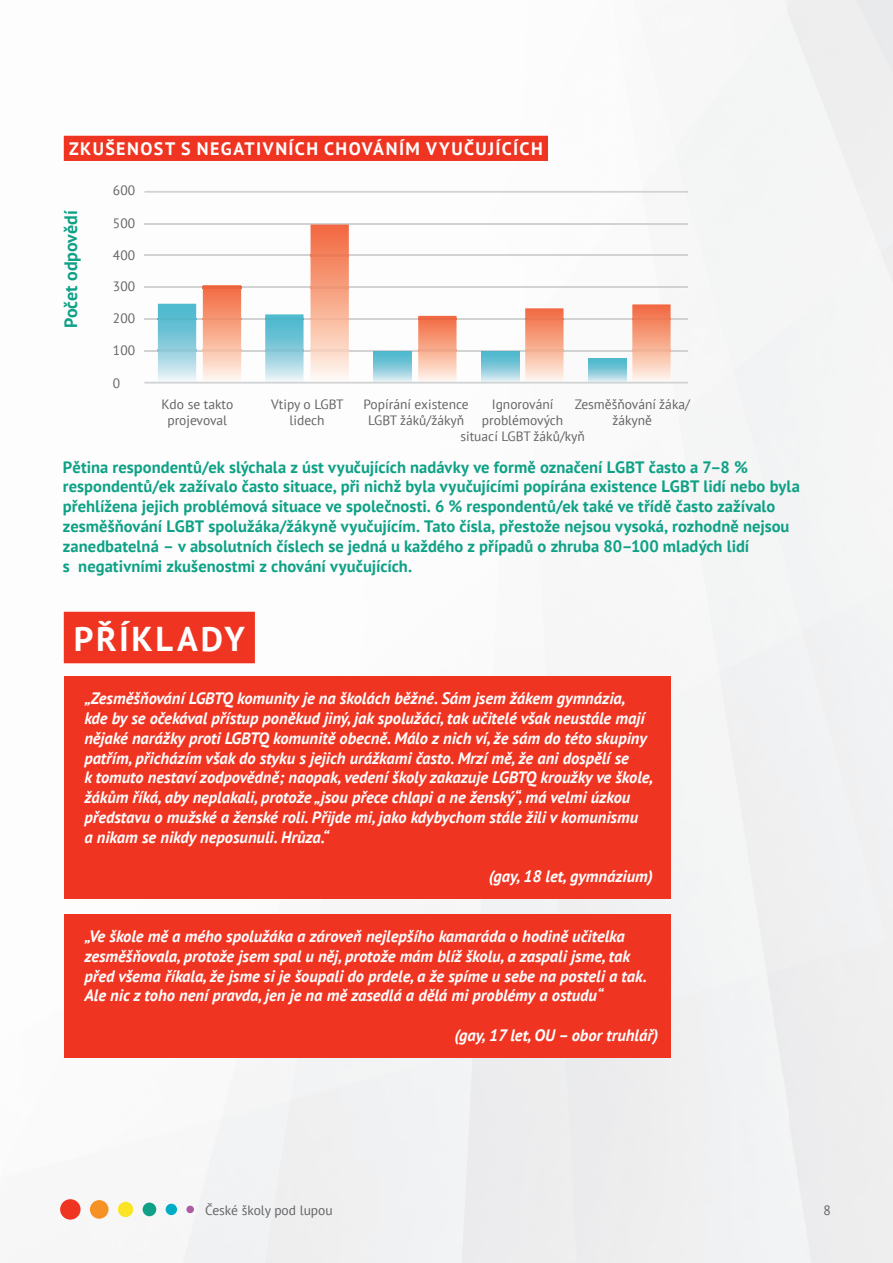
<style>
.page{position:relative;width:893px;height:1263px;background:#fff}
.page>*{position:absolute;margin:0;border:0;box-sizing:border-box;transform-origin:0 0}
.t1{font:700 34.35px "PT Sans";letter-spacing:.08em;color:#fff}
.t2{font:700 18px "PT Sans";letter-spacing:.08em;color:#fff}
.t3{font:700 18px "PT Sans";color:#0ea186}
.t4{font:italic 700 16.5px/19.8px "PT Sans";color:#fff}
.t5{font:700 16.5px/19.8px "PT Sans";color:#0ea186}
.t6{font:13.5px/16.2px "PT Sans";color:#636366;text-align:center}
</style>
<div class="page">
<img style="left:60px;top:0;width:833px;height:1263px">
<div style="left:90px;top:1200px;width:19px;height:19px;background:#f69225;border-radius:50%"></div>
<div style="left:118px;top:1202px;width:15px;height:15px;background:#fbe423;border-radius:50%"></div>
<div style="left:143px;top:1202px;width:13px;height:14px;background:#0ea186;border-radius:50%"></div>
<div style="left:186px;top:1205px;width:8px;height:8px;background:#ad5da5;border-radius:50%"></div>
<div style="left:60px;top:1199px;width:21px;height:20px;background:#ef3522;border-radius:50%"></div>
<div style="left:166px;top:1204px;width:11px;height:11px;background:#00adc6;border-radius:50%"></div>
<hr style="left:144px;top:350px;width:544px;height:2px;background:#d1d2d4">
<hr style="left:144px;top:318px;width:544px;height:2px;background:#d1d2d4">
<hr style="left:144px;top:286px;width:544px;height:2px;background:#d1d2d4">
<hr style="left:144px;top:254px;width:544px;height:2px;background:#d1d2d4">
<hr style="left:144px;top:223px;width:544px;height:1px;background:#d1d2d4">
<hr style="left:144px;top:191px;width:544px;height:2px;background:#d1d2d4">
<div style="left:64px;top:136px;width:484px;height:25px;background:#ef3522"></div>
<img style="left:158px;top:304px;width:38px;height:78px">
<hr style="left:158px;top:350px;width:38px;height:2px;background:#8fc8d7">
<hr style="left:158px;top:318px;width:38px;height:2px;background:#56b6c9">
<img style="left:203px;top:285px;width:38px;height:97px">
<hr style="left:203px;top:350px;width:38px;height:2px;background:#f2bfa8">
<hr style="left:203px;top:318px;width:38px;height:2px;background:#ed906f">
<hr style="left:203px;top:286px;width:38px;height:2px;background:#e9643f">
<img style="left:265px;top:314px;width:39px;height:68px">
<hr style="left:265px;top:350px;width:39px;height:2px;background:#84c4d4">
<hr style="left:265px;top:318px;width:39px;height:2px;background:#4fb4c8">
<img style="left:373px;top:352px;width:39px;height:30px">
<hr style="left:373px;top:351px;width:39px;height:1px;background:#4eb4c8">
<img style="left:418px;top:316px;width:38px;height:66px">
<hr style="left:418px;top:350px;width:38px;height:2px;background:#efa88b">
<hr style="left:418px;top:318px;width:38px;height:2px;background:#e96742">
<img style="left:481px;top:352px;width:39px;height:30px">
<hr style="left:481px;top:351px;width:39px;height:1px;background:#4eb4c8">
<img style="left:525px;top:308px;width:38px;height:74px">
<hr style="left:525px;top:350px;width:38px;height:2px;background:#f0b094">
<hr style="left:525px;top:318px;width:38px;height:2px;background:#ea7651">
<img style="left:588px;top:359px;width:39px;height:23px">
<img style="left:632px;top:304px;width:39px;height:78px">
<hr style="left:632px;top:350px;width:39px;height:2px;background:#f1b398">
<hr style="left:632px;top:318px;width:39px;height:2px;background:#eb7b56">
<img style="left:311px;top:225px;width:38px;height:157px">
<hr style="left:311px;top:350px;width:38px;height:2px;background:#f3d1c1">
<hr style="left:311px;top:318px;width:38px;height:2px;background:#f1b49a">
<hr style="left:311px;top:286px;width:38px;height:2px;background:#ee9777">
<hr style="left:311px;top:254px;width:38px;height:2px;background:#ec7c59">
<div style="left:64px;top:676px;width:607px;height:222px;background:#ef3522"></div>
<div style="left:64px;top:914px;width:607px;height:143px;background:#ef3522"></div>
<div style="left:64px;top:612px;width:191px;height:51px;background:#ef3522"></div>
<hr style="left:144px;top:382px;width:544px;height:2px;background:#d1d2d4">
<p class="t2" style="left:69px;top:137px;width:475px">ZKUŠENOST S NEGATIVNÍCH CHOVÁNÍM VYUČUJÍCÍCH</p>
<p class="t3" style="left:59px;top:328px;width:119px;rotate:-90deg">Počet odpovědí</p>
<p class="t6" style="left:113px;top:182px;width:24px">600</p>
<p class="t6" style="left:113px;top:215px;width:24px">500</p>
<p class="t6" style="left:113px;top:246px;width:24px">400</p>
<p class="t6" style="left:113px;top:278px;width:24px">300</p>
<p class="t6" style="left:113px;top:310px;width:24px">200</p>
<p class="t6" style="left:113px;top:342px;width:24px">100</p>
<p class="t6" style="left:113px;top:374px;width:9px">0</p>
<p class="t6" style="left:161px;top:396px;width:73px">Kdo se takto projevoval</p>
<p class="t6" style="left:271px;top:396px;width:74px">Vtipy o LGBT lidech</p>
<p class="t6" style="left:575px;top:396px;width:117px">Zesměšňování žáka/ žákyně</p>
<p class="t6" style="left:364px;top:396px;width:107px">Popírání existence<br>LGBT žáků/žákyň</p>
<p class="t6" style="left:460px;top:396px;width:126px">Ignorování problémových<br>situací LGBT žáků/kyň</p>
<p class="t5" style="left:63px;top:457px;width:738px">Pětina respondentů/ek slýchala z úst vyučujících nadávky ve formě označení LGBT často a 7–8 % respondentů/ek zažívalo často situace, při nichž byla vyučujícími popírána existence LGBT lidí nebo byla přehlížena jejich problémová situace ve společnosti. 6 % respondentů/ek také ve třídě často zažívalo zesměšňování LGBT spolužáka/žákyně vyučujícím. Tato čísla, přestože nejsou vysoká, rozhodně nejsou zanedbatelná – v absolutních číslech se jedná u každého z případů o zhruba 80–100 mladých lidí<br>s negativními zkušenostmi z chování vyučujících.</p>
<h1 class="t1" style="left:74px;top:616px;width:172px">PŘÍKLADY</h1>
<p class="t4" style="left:84px;top:688px;width:570px">„Zesměšňování LGBTQ komunity je na školách běžné. Sám jsem žákem gymnázia,<br>kde by se očekával přístup poněkud jiný, jak spolužáci, tak učitelé však neustále mají nějaké narážky proti LGBTQ komunitě obecně. Málo z nich ví, že sám do této skupiny patřím, přicházím však do styku s jejich urážkami často. Mrzí mě, že ani dospělí se<br>k tomuto nestaví zodpovědně; naopak, vedení školy zakazuje LGBTQ kroužky ve škole, žákům říká, aby neplakali, protože „jsou přece chlapi a ne ženský“, má velmi úzkou představu o mužské a ženské roli. Přijde mi, jako kdybychom stále žili v komunismu<br>a nikam se nikdy neposunuli. Hrůza.“</p>
<p class="t4" style="left:489px;top:866px;width:166px">(gay, 18 let, gymnázium)</p>
<p class="t4" style="left:84px;top:926px;width:564px">„Ve škole mě a mého spolužáka a zároveň nejlepšího kamaráda o hodině učitelka zesměšňovala, protože jsem spal u něj, protože mám blíž školu, a zaspali jsme, tak před všema říkala, že jsme si je šoupali do prdele, a že spíme u sebe na posteli a tak.<br>Ale nic z toho není pravda, jen je na mě zasedlá a dělá mi problémy a ostudu“</p>
<p class="t4" style="left:454px;top:1025px;width:205px">(gay, 17 let, OU – obor truhlář)</p>
<p class="t6" style="left:205px;top:1201px;width:129px">České školy pod lupou</p>
<p class="t6" style="left:823px;top:1201px;width:9px">8</p>
</div>
